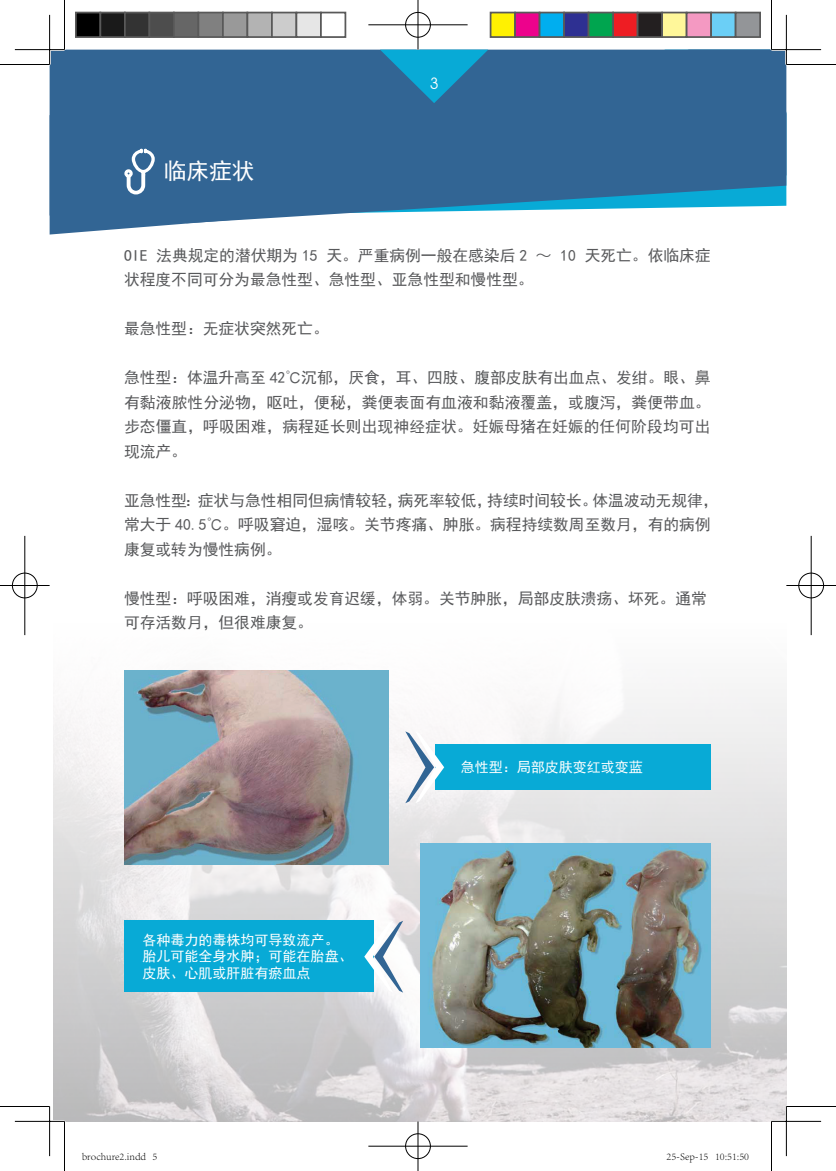
<style>
.page{position:relative;width:836px;height:1171px;background:#fff}
.page>*{position:absolute;margin:0;border:0;box-sizing:border-box;transform-origin:0 0}
.t1{font:22.75px "Sim Hei";color:#fff}
.t2{font:15.75px/24.5px "Sim Hei";color:#57585a}
.t3{font:15.75px "Avant Garde IT Cby BT";color:#fff}
.t4{font:14px/16.8px "Sim Hei";color:#fff}
.t5{font:300 10.5px "Adobe Song Std";color:#000}
</style>
<div class="page">
<img style="left:54px;top:670px;width:732px;height:451px">
<div style="left:435px;top:744px;width:276px;height:46px;background:#08aad6"></div>
<div style="left:124px;top:920px;width:249px;height:72px;background:#08aad6"></div>
<svg style="left:50px;top:50px;width:736px;height:184px;fill:#326594"></svg>
<div style="left:50px;top:115px;width:391px;height:104px;background:#326594"></div>
<div style="left:212px;top:50px;width:574px;height:102px;background:#326594"></div>
<img style="left:420px;top:843px;width:291px;height:204px">
<img style="left:124px;top:670px;width:264px;height:194px">
<svg style="left:405px;top:731px;width:39px;height:72px"></svg>
<svg style="left:364px;top:921px;width:39px;height:71px"></svg>
<svg style="left:123px;top:148px;width:33px;height:47px"></svg>
<svg style="left:380px;top:50px;width:108px;height:53px;background:#1d87b4"></svg>
<hr style="left:15px;top:48px;width:49px;height:3px;background:#fff">
<hr style="left:771px;top:48px;width:50px;height:3px;background:#fff">
<hr style="left:15px;top:1120px;width:49px;height:2px;background:#fff">
<hr style="left:771px;top:1120px;width:50px;height:2px;background:#fff">
<hr style="left:48px;top:15px;width:3px;height:49px;background:#fff">
<hr style="left:785px;top:15px;width:2px;height:49px;background:#fff">
<hr style="left:785px;top:1106px;width:2px;height:50px;background:#fff">
<hr style="left:0;top:64px;width:50px;height:1px;background:#000">
<hr style="left:786px;top:64px;width:50px;height:1px;background:#000">
<hr style="left:0;top:1106px;width:50px;height:1px;background:#000">
<hr style="left:786px;top:1106px;width:50px;height:1px;background:#000">
<hr style="left:64px;top:0;width:1px;height:50px;background:#000">
<hr style="left:64px;top:1121px;width:1px;height:50px;background:#000">
<hr style="left:771px;top:0;width:1px;height:50px;background:#000">
<hr style="left:771px;top:1121px;width:1px;height:50px;background:#000">
<hr style="left:15px;top:49px;width:49px;height:1px;background:#000">
<hr style="left:771px;top:49px;width:50px;height:1px;background:#000">
<hr style="left:15px;top:1121px;width:49px;height:1px;background:#000">
<hr style="left:771px;top:1121px;width:50px;height:1px;background:#000">
<hr style="left:49px;top:15px;width:1px;height:49px;background:#000">
<hr style="left:49px;top:1106px;width:1px;height:50px;background:#000">
<hr style="left:786px;top:15px;width:1px;height:49px;background:#000">
<hr style="left:786px;top:1106px;width:1px;height:50px;background:#000">
<div style="left:404px;top:11px;width:28px;height:27px;border:2px solid #fff;border-radius:50%"></div>
<hr style="left:368px;top:24px;width:100px;height:2px;background:#fff">
<hr style="left:417px;top:0;width:2px;height:50px;background:#fff">
<div style="left:405px;top:12px;width:26px;height:25px;border:1px solid #000;border-radius:50%"></div>
<hr style="left:368px;top:25px;width:100px;height:1px;background:#000">
<hr style="left:418px;top:0;width:1px;height:50px;background:#000">
<div style="left:404px;top:1132px;width:28px;height:28px;border:2px solid #fff;border-radius:50%"></div>
<hr style="left:368px;top:1145px;width:100px;height:2px;background:#fff">
<hr style="left:417px;top:1121px;width:2px;height:50px;background:#fff">
<div style="left:405px;top:1133px;width:26px;height:26px;border:1px solid #000;border-radius:50%"></div>
<hr style="left:368px;top:1146px;width:100px;height:1px;background:#000">
<hr style="left:418px;top:1121px;width:1px;height:50px;background:#000">
<div style="left:11px;top:572px;width:27px;height:27px;border:2px solid #fff;border-radius:50%"></div>
<hr style="left:0;top:584px;width:50px;height:3px;background:#fff">
<hr style="left:24px;top:536px;width:2px;height:99px;background:#fff">
<div style="left:12px;top:573px;width:25px;height:25px;border:1px solid #000;border-radius:50%"></div>
<hr style="left:0;top:585px;width:50px;height:1px;background:#000">
<hr style="left:25px;top:536px;width:1px;height:99px;background:#000">
<div style="left:797px;top:572px;width:28px;height:27px;border:2px solid #fff;border-radius:50%"></div>
<hr style="left:786px;top:584px;width:50px;height:3px;background:#fff">
<hr style="left:810px;top:536px;width:2px;height:99px;background:#fff">
<div style="left:798px;top:573px;width:26px;height:25px;border:1px solid #000;border-radius:50%"></div>
<hr style="left:786px;top:585px;width:50px;height:1px;background:#000">
<hr style="left:811px;top:536px;width:1px;height:99px;background:#000">
<div style="left:76px;top:13px;width:24px;height:24px;background:#000"></div>
<div style="left:75px;top:12px;width:26px;height:26px;border:2px solid #595959"></div>
<div style="left:100px;top:13px;width:25px;height:24px;background:#1a1a1a"></div>
<div style="left:99px;top:12px;width:27px;height:26px;border:2px solid #595959"></div>
<div style="left:125px;top:13px;width:24px;height:24px;background:#333"></div>
<div style="left:124px;top:12px;width:26px;height:26px;border:2px solid #595959"></div>
<div style="left:149px;top:13px;width:25px;height:24px;background:#4d4d4d"></div>
<div style="left:148px;top:12px;width:27px;height:26px;border:2px solid #595959"></div>
<div style="left:174px;top:13px;width:24px;height:24px;background:#666"></div>
<div style="left:173px;top:12px;width:26px;height:26px;border:2px solid #595959"></div>
<div style="left:198px;top:13px;width:25px;height:24px;background:#808080"></div>
<div style="left:197px;top:12px;width:27px;height:26px;border:2px solid #595959"></div>
<div style="left:223px;top:13px;width:24px;height:24px;background:#999"></div>
<div style="left:222px;top:12px;width:26px;height:26px;border:2px solid #595959"></div>
<div style="left:247px;top:13px;width:25px;height:24px;background:#b3b3b3"></div>
<div style="left:246px;top:12px;width:27px;height:26px;border:2px solid #595959"></div>
<div style="left:272px;top:13px;width:24px;height:24px;background:#ccc"></div>
<div style="left:271px;top:12px;width:26px;height:26px;border:2px solid #595959"></div>
<div style="left:296px;top:13px;width:25px;height:24px;background:#e6e6e6"></div>
<div style="left:295px;top:12px;width:27px;height:26px;border:2px solid #595959"></div>
<div style="left:320px;top:12px;width:26px;height:26px;border:2px solid #595959"></div>
<div style="left:491px;top:13px;width:24px;height:24px;background:#fff101"></div>
<div style="left:490px;top:12px;width:26px;height:26px;border:2px solid #595959"></div>
<div style="left:515px;top:13px;width:25px;height:24px;background:#ed028c"></div>
<div style="left:514px;top:12px;width:26px;height:26px;border:2px solid #595959"></div>
<div style="left:540px;top:13px;width:24px;height:24px;background:#00aeef"></div>
<div style="left:539px;top:12px;width:26px;height:26px;border:2px solid #595959"></div>
<div style="left:564px;top:13px;width:25px;height:24px;background:#2e3092"></div>
<div style="left:563px;top:12px;width:26px;height:26px;border:2px solid #595959"></div>
<div style="left:589px;top:13px;width:24px;height:24px;background:#00a54f"></div>
<div style="left:588px;top:12px;width:26px;height:26px;border:2px solid #595959"></div>
<div style="left:613px;top:13px;width:25px;height:24px;background:#ee1d23"></div>
<div style="left:612px;top:12px;width:26px;height:26px;border:2px solid #595959"></div>
<div style="left:638px;top:13px;width:24px;height:24px;background:#231f20"></div>
<div style="left:637px;top:12px;width:26px;height:26px;border:2px solid #595959"></div>
<div style="left:662px;top:13px;width:25px;height:24px;background:#fff79a"></div>
<div style="left:661px;top:12px;width:26px;height:26px;border:2px solid #595959"></div>
<div style="left:687px;top:13px;width:24px;height:24px;background:#f499c2"></div>
<div style="left:686px;top:12px;width:26px;height:26px;border:2px solid #595959"></div>
<div style="left:711px;top:13px;width:25px;height:24px;background:#6bcff6"></div>
<div style="left:710px;top:12px;width:26px;height:26px;border:2px solid #595959"></div>
<div style="left:736px;top:13px;width:24px;height:24px;background:#939598"></div>
<div style="left:735px;top:12px;width:26px;height:26px;border:2px solid #595959"></div>
<div style="left:744px;top:1153px;width:5px;height:8px;border:1px solid #fff;border-radius:50%"></div>
<p class="t1" style="left:164px;top:159px;width:92px">临床症状</p>
<p class="t3" style="left:430px;top:73px;width:10px">3</p>
<p class="t2" style="left:124px;top:243px;width:588px">OIE 法典规定的潜伏期为 15 天。严重病例一般在感染后 2 ～ 10 天死亡。依临床症状程度不同可分为最急性型、急性型、亚急性型和慢性型。</p>
<p class="t2" style="left:124px;top:316px;width:206px">最急性型：无症状突然死亡。</p>
<p class="t2" style="left:124px;top:365px;width:588px;text-align:justify">急性型：体温升高至 42℃沉郁，厌食，耳、四肢、腹部皮肤有出血点、发绀。眼、鼻有黏液脓性分泌物，呕吐，便秘，粪便表面有血液和黏液覆盖，或腹泻，粪便带血。步态僵直，呼吸困难，病程延长则出现神经症状。妊娠母猪在妊娠的任何阶段均可出现流产。</p>
<p class="t2" style="left:124px;top:488px;width:596px">亚急性型：症状与急性相同但病情较轻，病死率较低，持续时间较长。体温波动无规律，常大于 40.5℃。呼吸窘迫，湿咳。关节疼痛、肿胀。病程持续数周至数月，有的病例康复或转为慢性病例。</p>
<p class="t2" style="left:124px;top:586px;width:584px">慢性型：呼吸困难，消瘦或发育迟缓，体弱。关节肿胀，局部皮肤溃疡、坏死。通常</p>
<p class="t2" style="left:124px;top:610px;width:190px">可存活数月，但很难康复。</p>
<p class="t4" style="left:143px;top:931px;width:197px">各种毒力的毒株均可导致流产。</p>
<p class="t4" style="left:143px;top:948px;width:211px">胎儿可能全身水肿；可能在胎盘、皮肤、心肌或肝脏有瘀血点</p>
<p class="t4" style="left:461px;top:759px;width:183px">急性型：局部皮肤变红或变蓝</p>
<p class="t5" style="left:82px;top:1151px;width:77px">brochure2.indd 5</p>
<p class="t5" style="left:666px;top:1151px;width:84px">25-Sep-15 10:51:50</p>
</div>
